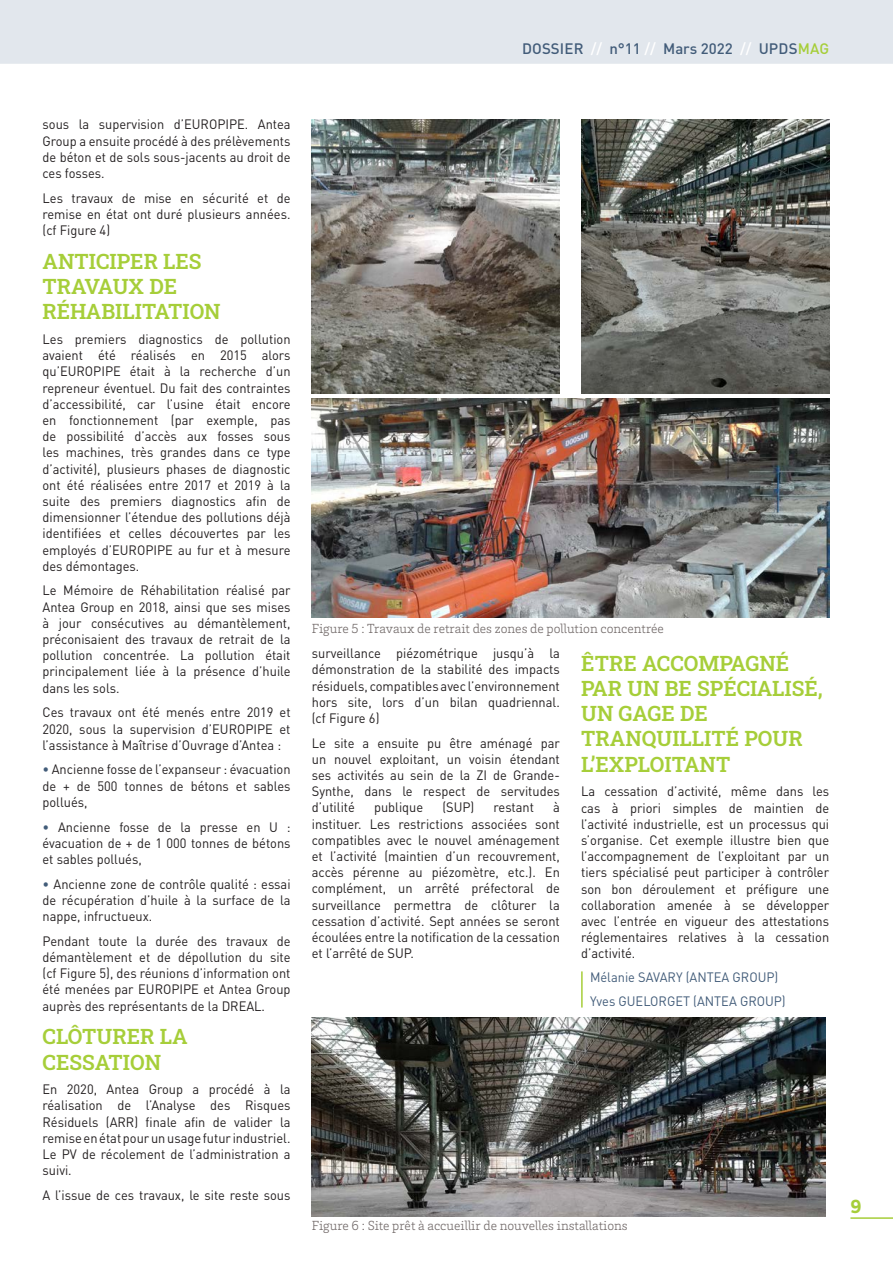
<style>
.page{position:relative;width:893px;height:1263px;background:#fff}
.page>*{position:absolute;margin:0;border:0;box-sizing:border-box;transform-origin:0 0}
.Body_-_Corp_de_texte{font:600 21px/25.2px "Roboto Slab";color:#a6ce39}
.Pagination{font:900 19.5px "Brix Slab";color:#a6ce39}
.t1{font:500 15px "DIN Pro";letter-spacing:.01em;color:#425c79}
.Body_-_Corp_de_texte-2{font:13.5px/16.2px "DIN Pro";color:#231f20;text-align:justify;scale:.95 1}
.Légende_-_Photo{font:300 13.5px "Brix Slab";color:#726a69}
.Body_-__Titre_niveau{font:13.5px "DIN Pro";color:#425c79;scale:.95 1}
.s1{color:#fff}
.s2{color:#a6ce39}
.s3{color:#425c79}
</style>
<div class="page">
<svg style="left:0;top:0;width:893px;height:618px"></svg>
<hr style="left:850px;top:1217px;width:43px;height:2px;background:#a6ce39">
<img style="left:312px;top:119px;width:248px;height:274px">
<hr style="left:581px;top:971px;width:2px;height:36px;background:#a6ce39">
<img style="left:581px;top:119px;width:248px;height:274px">
<img style="left:312px;top:398px;width:517px;height:219px">
<img style="left:312px;top:1017px;width:514px;height:200px">
<p class="t1" style="left:522px;top:39px;width:309px">DOSSIER <span class="s1">//</span> n°11 <span class="s1">//</span> Mars 2022 <span class="s1">//</span> UPDS<span class="s2">MAG</span></p>
<p class="Body_-_Corp_de_texte-2" style="left:43px;top:116px;width:263px">sous la supervision d’EUROPIPE. Antea Group a ensuite procédé à des prélèvements de béton et de sols sous-jacents au droit de ces fosses.</p>
<p class="Body_-_Corp_de_texte-2" style="left:43px;top:189px;width:263px">Les travaux de mise en sécurité et de remise en état ont duré plusieurs années. (cf Figure 4)</p>
<p class="Body_-_Corp_de_texte" style="left:43px;top:248px;width:180px">ANTICIPER LES<br>TRAVAUX DE<br>RÉHABILITATION</p>
<p class="Body_-_Corp_de_texte-2" style="left:43px;top:330px;width:263px">Les premiers diagnostics de pollution avaient été réalisés en 2015 alors qu’EUROPIPE était à la recherche d’un repreneur éventuel. Du fait des contraintes d’accessibilité, car l’usine était encore en fonctionnement (par exemple, pas de possibilité d’accès aux fosses sous les machines, très grandes dans ce type d’activité), plusieurs phases de diagnostic ont été réalisées entre 2017 et 2019 à la suite des premiers diagnostics afin de dimensionner l’étendue des pollutions déjà identifiées et celles découvertes par les employés d’EUROPIPE au fur et à mesure des démontages.</p>
<p class="Body_-_Corp_de_texte-2" style="left:43px;top:582px;width:263px">Le Mémoire de Réhabilitation réalisé par Antea Group en 2018, ainsi que ses mises à jour consécutives au démantèlement, préconisaient des travaux de retrait de la pollution concentrée. La pollution était principalement liée à la présence d’huile dans les sols.</p>
<p class="Body_-_Corp_de_texte-2" style="left:43px;top:704px;width:263px">Ces travaux ont été menés entre 2019 et 2020, sous la supervision d’EUROPIPE et l’assistance à Maîtrise d’Ouvrage d’Antea :</p>
<p class="Body_-_Corp_de_texte-2" style="left:43px;top:761px;width:263px"><span class="s3">•</span> Ancienne fosse de l’expanseur : évacuation de + de 500 tonnes de bétons et sables pollués,</p>
<p class="Body_-_Corp_de_texte-2" style="left:43px;top:818px;width:263px"><span class="s3">•</span> Ancienne fosse de la presse en U : évacuation de + de 1 000 tonnes de bétons et sables pollués,</p>
<p class="Body_-_Corp_de_texte-2" style="left:43px;top:875px;width:263px"><span class="s3">•</span> Ancienne zone de contrôle qualité : essai de récupération d’huile à la surface de la nappe, infructueux.</p>
<p class="Body_-_Corp_de_texte-2" style="left:43px;top:932px;width:263px">Pendant toute la durée des travaux de démantèlement et de dépollution du site (cf Figure 5), des réunions d’information ont été menées par EUROPIPE et Antea Group auprès des représentants de la DREAL.</p>
<p class="Body_-_Corp_de_texte" style="left:43px;top:1023px;width:147px">CLÔTURER LA<br>CESSATION</p>
<p class="Body_-_Corp_de_texte-2" style="left:43px;top:1081px;width:263px">En 2020, Antea Group a procédé à la réalisation de l’Analyse des Risques Résiduels (ARR) finale afin de valider la remise en état pour un usage futur industriel.<br>Le PV de récolement de l’administration a suivi.</p>
<p class="Body_-_Corp_de_texte-2" style="left:43px;top:1186px;width:263px">A l’issue de ces travaux, le site reste sous</p>
<p class="Légende_-_Photo" style="left:312px;top:620px;width:354px">Figure 5 : Travaux de retrait des zones de pollution concentrée</p>
<p class="Body_-_Corp_de_texte-2" style="left:312px;top:644px;width:263px">surveillance piézométrique jusqu’à la démonstration de la stabilité des impacts résiduels, compatibles avec l’environnement hors site, lors d’un bilan quadriennal. (cf Figure 6)</p>
<p class="Body_-_Corp_de_texte-2" style="left:312px;top:734px;width:263px">Le site a ensuite pu être aménagé par un nouvel exploitant, un voisin étendant ses activités au sein de la ZI de Grande-Synthe, dans le respect de servitudes d’utilité</p>
<p class="Body_-_Corp_de_texte-2" style="left:374px;top:799px;width:53px">publique</p>
<p class="Body_-_Corp_de_texte-2" style="left:442px;top:799px;width:35px">(SUP)</p>
<p class="Body_-_Corp_de_texte-2" style="left:494px;top:799px;width:44px">restant</p>
<p class="Body_-_Corp_de_texte-2" style="left:312px;top:799px;width:263px;text-indent:241px">à instituer. Les restrictions associées sont compatibles avec le nouvel aménagement et l’activité (maintien d’un recouvrement, accès pérenne au piézomètre, etc.). En complément, un arrêté préfectoral de surveillance permettra de clôturer la cessation d’activité. Sept années se seront écoulées entre la notification de la cessation et l’arrêté de SUP.</p>
<p class="Body_-_Corp_de_texte" style="left:581px;top:650px;width:243px">ÊTRE ACCOMPAGNÉ<br>PAR UN BE SPÉCIALISÉ,<br>UN GAGE DE<br>TRANQUILLITÉ POUR<br>L’EXPLOITANT</p>
<p class="Body_-_Corp_de_texte-2" style="left:581px;top:783px;width:263px">La cessation d’activité, même dans les cas à priori simples de maintien de l’activité industrielle, est un processus qui s’organise. Cet exemple illustre bien que l’accompagnement de l’exploitant par un tiers spécialisé peut participer à contrôler son bon déroulement et préfigure une collaboration amenée à se développer avec l’entrée en vigueur des attestations réglementaires relatives à la cessation d’activité.</p>
<p class="Body_-__Titre_niveau" style="left:590px;top:968px;width:200px">Mélanie SAVARY (ANTEA GROUP)</p>
<p class="Body_-__Titre_niveau" style="left:590px;top:992px;width:208px">Yves GUELORGET (ANTEA GROUP)</p>
<p class="Légende_-_Photo" style="left:312px;top:1217px;width:317px">Figure 6 : Site prêt à accueillir de nouvelles installations</p>
<p class="Pagination" style="left:850px;top:1194px;width:13px">9</p>
</div>
